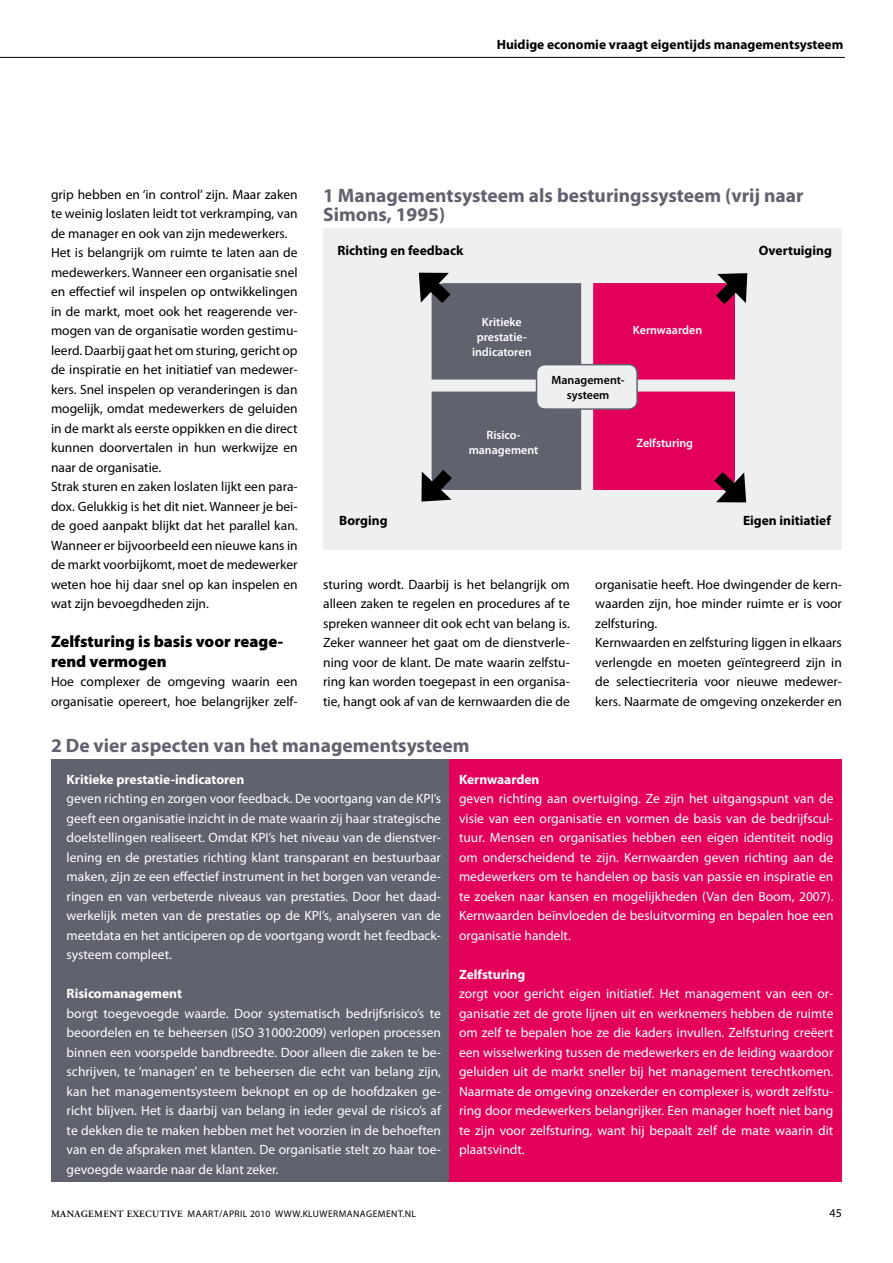
<style>
.page{position:relative;width:893px;height:1263px;background:#fff}
.page>*{position:absolute;margin:0;border:0;box-sizing:border-box;transform-origin:0 0}
.t1{font:700 19.5px/19.5px "Myriad Pro";color:#60626e}
.t2{font:900 16.5px/19.5px "Myriad Pro";color:#000}
.t3{font:13.5px/19.5px "Myriad Pro";color:#fff;text-align:justify}
.t4{font:13.5px/19.5px "Myriad Pro";color:#000}
.t5{font:700 13.5px "Myriad Pro";color:#000}
.t6{font:700 13.5px "Myriad Pro";color:#fff}
.t7{font:600 12px/15px "Myriad Pro";color:#fff;text-align:center}
.t8{font:600 12px/15px "Myriad Pro";color:#000;text-align:center}
.t9{font:12px "Myriad Pro";color:#000}
.t10{font:9.6px "Myriad Pro";letter-spacing:.045em;color:#000}
.s1{font-family:"Adobe Garamond Pro";font-weight:600}
</style>
<div class="page">
<hr style="left:0;top:57px;width:845px;height:1px;background:#000">
<div style="left:51px;top:760px;width:400px;height:422px;background:#60626e"></div>
<div style="left:323px;top:228px;width:519px;height:321px;background:#eeeff1"></div>
<div style="left:432px;top:283px;width:303px;height:207px;background:#60626e;border-radius:13px"></div>
<div style="left:583px;top:283px;width:152px;height:207px;background:#e3005a;border-radius:13px"></div>
<div style="left:581px;top:279px;width:12px;height:213px;background:#eeeff1"></div>
<div style="left:421px;top:380px;width:329px;height:12px;background:#eeeff1"></div>
<div style="left:536px;top:365px;width:101px;height:44px;background:#eeeff1;border-radius:9px"></div>
<div style="left:536px;top:364px;width:102px;height:46px;border:2px solid #60626e;border-radius:9px"></div>
<svg style="left:418px;top:272px;width:45px;height:44px"></svg>
<svg style="left:421px;top:457px;width:31px;height:45px"></svg>
<svg style="left:703px;top:273px;width:45px;height:31px"></svg>
<svg style="left:714px;top:472px;width:33px;height:31px"></svg>
<div style="left:449px;top:760px;width:393px;height:422px;background:#e3005a"></div>
<p class="t5" style="left:497px;top:36px;width:348px">Huidige economie vraagt eigentijds managementsysteem</p>
<p class="t4" style="left:51px;top:184px;width:248px">grip hebben en ‘in control’ zijn. Maar zaken te weinig loslaten leidt tot verkramping, van de manager en ook van zijn medewerkers.<br>Het is belangrijk om ruimte te laten aan de medewerkers. Wanneer een organisatie snel en effectief wil inspelen op ontwikkelingen in de markt, moet ook het reagerende ver&shy;mogen van de organisatie worden gestimu&shy;leerd. Daarbij gaat het om sturing, gericht op de inspiratie en het initiatief van medewer&shy;kers. Snel inspelen op veranderingen is dan mogelijk, omdat medewerkers de geluiden in de markt als eerste oppikken en die direct kunnen doorvertalen in hun werkwijze en naar de organisatie.<br>Strak sturen en zaken loslaten lijkt een para&shy;dox. Gelukkig is het dit niet. Wanneer je bei&shy;de goed aanpakt blijkt dat het parallel kan.<br>Wanneer er bijvoorbeeld een nieuwe kans in de markt voorbijkomt, moet de medewerker weten hoe hij daar snel op kan inspelen en wat zijn bevoegdheden zijn.</p>
<p class="t2" style="left:51px;top:631px;width:234px">Zelfsturing is basis voor reage&shy;rend vermogen</p>
<p class="t4" style="left:51px;top:672px;width:248px">Hoe complexer de omgeving waarin een organisatie opereert, hoe belangrijker zelf-</p>
<h1 class="t1" style="left:323px;top:185px;width:482px">1 Managementsysteem als besturingssysteem (vrij naar<br>Simons, 1995)</h1>
<p class="t5" style="left:337px;top:241px;width:128px">Richting en feedback</p>
<p class="t5" style="left:759px;top:241px;width:75px">Overtuiging</p>
<p class="t7" style="left:472px;top:314px;width:61px">Kritieke prestatie&shy;indicatoren</p>
<p class="t7" style="left:633px;top:322px;width:71px">Kernwaarden</p>
<p class="t8" style="left:551px;top:372px;width:74px">Management&shy;systeem</p>
<p class="t7" style="left:469px;top:427px;width:71px">Risico&shy;management</p>
<p class="t7" style="left:636px;top:435px;width:58px">Zelfsturing</p>
<p class="t5" style="left:339px;top:511px;width:50px">Borging</p>
<p class="t5" style="left:743px;top:511px;width:89px">Eigen initiatief</p>
<p class="t4" style="left:323px;top:574px;width:248px;text-align:justify">sturing wordt. Daarbij is het belangrijk om alleen zaken te regelen en procedures af te spreken wanneer dit ook echt van belang is.<br>Zeker wanneer het gaat om de dienstverle&shy;ning voor de klant. De mate waarin zelfstu&shy;ring kan worden toegepast in een organisa&shy;tie, hangt ook af van de kernwaarden die de</p>
<p class="t4" style="left:595px;top:574px;width:248px">organisatie heeft. Hoe dwingender de kern&shy;waarden zijn, hoe minder ruimte er is voor zelfsturing.<br>Kernwaarden en zelfsturing liggen in elkaars verlengde en moeten geïntegreerd zijn in de selectiecriteria voor nieuwe medewer&shy;kers. Naarmate de omgeving onzekerder en</p>
<h1 class="t1" style="left:51px;top:735px;width:420px">2 De vier aspecten van het managementsysteem</h1>
<p class="t6" style="left:67px;top:770px;width:179px">Kritieke prestatie-indicatoren</p>
<p class="t3" style="left:67px;top:789px;width:376px">geven richting en zorgen voor feedback. De voortgang van de KPI’s geeft een organisatie inzicht in de mate waarin zij haar strategische doelstellingen realiseert. Omdat KPI’s het niveau van de dienstver&shy;lening en de prestaties richting klant transparant en bestuurbaar maken, zijn ze een effectief instrument in het borgen van verande&shy;ringen en van verbeterde niveaus van prestaties. Door het daad&shy;werkelijk meten van de prestaties op de KPI’s, analyseren van de meetdata en het anticiperen op de voortgang wordt het feedback&shy;systeem compleet.</p>
<p class="t6" style="left:67px;top:985px;width:117px">Risicomanagement</p>
<p class="t3" style="left:67px;top:1003px;width:376px">borgt toegevoegde waarde. Door systematisch bedrijfsrisico’s te beoordelen en te beheersen (ISO 31000:2009) verlopen processen binnen een voorspelde bandbreedte. Door alleen die zaken te be&shy;schrijven, te ‘managen’ en te beheersen die echt van belang zijn, kan het managementsysteem beknopt en op de hoofdzaken ge&shy;richt blijven. Het is daarbij van belang in ieder geval de risico’s af te dekken die te maken hebben met het voorzien in de behoeften van en de afspraken met klanten. De organisatie stelt zo haar toe&shy;gevoegde waarde naar de klant zeker.</p>
<p class="t6" style="left:459px;top:770px;width:82px">Kernwaarden</p>
<p class="t3" style="left:459px;top:789px;width:376px">geven richting aan overtuiging. Ze zijn het uitgangspunt van de visie van een organisatie en vormen de basis van de bedrijfscul&shy;tuur. Mensen en organisaties hebben een eigen identiteit nodig om onderscheidend te zijn. Kernwaarden geven richting aan de medewerkers om te handelen op basis van passie en inspiratie en te zoeken naar kansen en mogelijkheden (Van den Boom, 2007).<br>Kernwaarden beïnvloeden de besluitvorming en bepalen hoe een organisatie handelt.</p>
<p class="t6" style="left:459px;top:965px;width:68px">Zelfsturing</p>
<p class="t3" style="left:459px;top:984px;width:376px">zorgt voor gericht eigen initiatief. Het management van een or&shy;ganisatie zet de grote lijnen uit en werknemers hebben de ruimte om zelf te bepalen hoe ze die kaders invullen. Zelfsturing creëert een wisselwerking tussen de medewerkers en de leiding waardoor geluiden uit de markt sneller bij het management terechtkomen.<br>Naarmate de omgeving onzekerder en complexer is, wordt zelfstu&shy;ring door medewerkers belangrijker. Een manager hoeft niet bang te zijn voor zelfsturing, want hij bepaalt zelf de mate waarin dit plaatsvindt.</p>
<p class="t10" style="left:51px;top:1207px;width:290px"><span class="s1">MANAGEMENT EXECUTIVE</span> maart/april 2010 WWW.KLUWERMA</p>
<p class="t10" style="left:353px;top:1207px;width:63px">NAGEMENT.NL</p>
<p class="t9" style="left:829px;top:1205px;width:14px">45</p>
</div>
